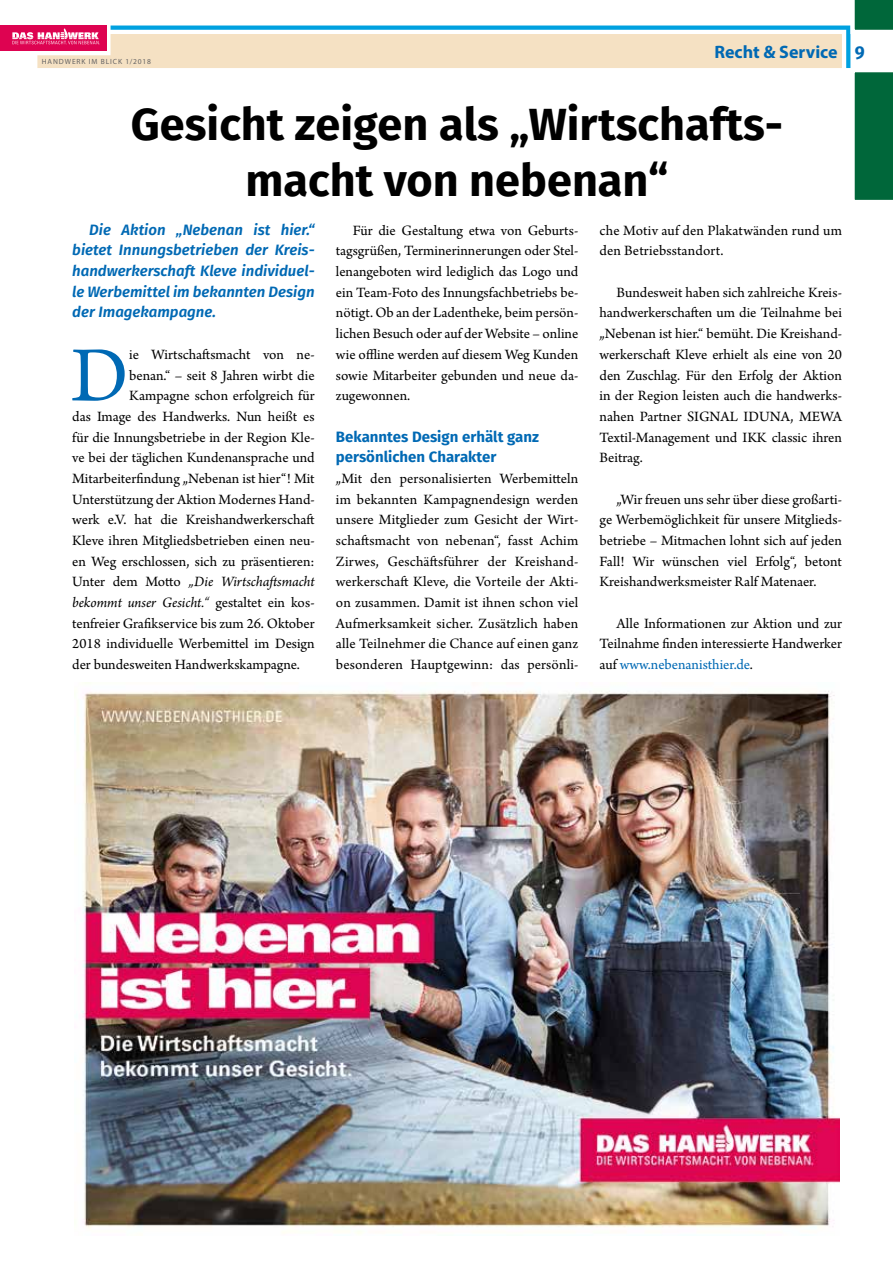
<style>
.page{position:relative;width:893px;height:1263px;background:#fff}
.page>*{position:absolute;margin:0;border:0;box-sizing:border-box;transform-origin:0 0}
.t1{font:81.9px "Arno Pro";color:#0069b4}
.t2{font:700 45px/56.2px "Fira Sans";color:#000;text-align:center}
.t3{font:700 18px "Myriad Pro";color:#0069b4}
.t4{font:15px/20.7px "Arno Pro";color:#000;text-align:justify}
.t5{font:italic 600 15px/20.7px "Fira Sans";color:#0069b4;text-align:justify}
.t6{font:italic 15px "Arno Pro";letter-spacing:-.005em;color:#000}
.t7{font:700 15px/20.7px "Fira Sans";color:#0069b4}
.t8{font:7.5px "Myriad Pro";letter-spacing:.12em;color:#646363}
.s1{font-family:"Fira Sans"}
.s2{font-style:normal}
.s3{color:#0069b4}
</style>
<div class="page">
<img style="left:81px;top:682px;width:759px;height:552px">
<div style="left:0;top:26px;width:106px;height:25px;background:#de0351"></div>
<svg style="left:12px;top:0;width:881px;height:200px"></svg>
<p class="t8" style="left:42px;top:57px;width:111px">HANDWERK IM BLICK 1/2018</p>
<p class="t3" style="left:714px;top:40px;width:152px">Recht &amp; Service <span class="s1">9</span></p>
<h2 class="t2" style="left:131px;top:93px;width:654px">Gesicht zeigen als „Wirtschafts&shy;macht von nebenan“</h2>
<p class="t5" style="left:72px;top:218px;width:244px;text-indent:17px">Die Aktion „Nebenan ist hier.“ bietet Innungsbetrieben der Kreis&shy;handwerkerschaft Kleve individuel&shy;le Werbemittel im bekannten Design der Imagekampagne.</p>
<h1 class="t1" style="left:71px;top:329px;width:60px">D</h1>
<p class="t4" style="left:129px;top:345px;width:187px">ie Wirtschaftsmacht von ne-</p>
<p class="t4" style="left:129px;top:365px;width:187px">benan.“ – seit 8 Jahren wirbt die</p>
<p class="t4" style="left:129px;top:386px;width:187px">Kampagne schon erfolgreich für</p>
<p class="t4" style="left:72px;top:407px;width:244px">das Image des Handwerks. Nun heißt es</p>
<p class="t4" style="left:72px;top:427px;width:244px">für die Innungsbetriebe in der Region Kle-</p>
<p class="t4" style="left:72px;top:448px;width:244px">ve bei der täglichen Kundenansprache und</p>
<p class="t4" style="left:72px;top:469px;width:244px">Mitarbeiterfindung „Nebenan ist hier“! Mit</p>
<p class="t4" style="left:72px;top:490px;width:244px">Unterstützung der Aktion Modernes Hand-</p>
<p class="t4" style="left:72px;top:510px;width:244px">werk e.V. hat die Kreishandwerkerschaft</p>
<p class="t4" style="left:72px;top:531px;width:244px">Kleve ihren Mitgliedsbetrieben einen neu-</p>
<p class="t4" style="left:72px;top:552px;width:244px">en Weg erschlossen, sich zu präsentieren:</p>
<p class="t6" style="left:72px;top:573px;width:244px"><span class="s2">Unter dem Motto</span> „Die Wirtschaftsmacht</p>
<p class="t6" style="left:72px;top:594px;width:244px">bekommt unser Gesicht.“ <span class="s2">gestaltet ein kos-</span></p>
<p class="t4" style="left:72px;top:614px;width:244px">tenfreier Grafikservice bis zum 26. Oktober</p>
<p class="t4" style="left:72px;top:634px;width:244px">2018 individuelle Werbemittel im Design</p>
<p class="t4" style="left:72px;top:655px;width:229px">der bundesweiten Handwerkskampagne.</p>
<p class="t4" style="left:336px;top:221px;width:244px;text-indent:17px">Für die Gestaltung etwa von Geburts&shy;tagsgrüßen, Terminerinnerungen oder Stel&shy;lenangeboten wird lediglich das Logo und ein Team-Foto des Innungsfachbetriebs be&shy;nötigt. Ob an der Ladentheke, beim persön&shy;lichen Besuch oder auf der Website – online wie offline werden auf diesem Weg Kunden sowie Mitarbeiter gebunden und neue da&shy;zugewonnen.</p>
<p class="t7" style="left:336px;top:425px;width:205px">Bekanntes Design erhält ganz persönlichen Charakter</p>
<p class="t4" style="left:336px;top:469px;width:244px">„Mit den personalisierten Werbemitteln im bekannten Kampagnendesign werden unsere Mitglieder zum Gesicht der Wirt&shy;schaftsmacht von nebenan“, fasst Achim Zirwes, Geschäftsführer der Kreishand&shy;werkerschaft Kleve, die Vorteile der Akti&shy;on zusammen. Damit ist ihnen schon viel Aufmerksamkeit sicher. Zusätzlich haben alle Teilnehmer die Chance auf einen ganz besonderen Hauptgewinn: das persönli-</p>
<p class="t4" style="left:600px;top:221px;width:244px">che Motiv auf den Plakatwänden rund um den Betriebsstandort.</p>
<p class="t4" style="left:600px;top:283px;width:244px;text-indent:17px">Bundesweit haben sich zahlreiche Kreis&shy;handwerkerschaften um die Teilnahme bei „Nebenan ist hier.“ bemüht. Die Kreishand&shy;werkerschaft Kleve erhielt als eine von 20 den Zuschlag. Für den Erfolg der Aktion in der Region leisten auch die handwerks&shy;nahen Partner SIGNAL IDUNA, MEWA Textil-Management und IKK classic ihren Beitrag.</p>
<p class="t4" style="left:600px;top:490px;width:244px;text-indent:17px">„Wir freuen uns sehr über diese großarti&shy;ge Werbemöglichkeit für unsere Mitglieds&shy;betriebe – Mitmachen lohnt sich auf jeden Fall! Wir wünschen viel Erfolg“, betont Kreishandwerksmeister Ralf Matenaer.</p>
<p class="t4" style="left:600px;top:614px;width:244px;text-indent:17px">Alle Informationen zur Aktion und zur Teilnahme finden interessierte Handwerker auf <span class="s3">www.nebenanisthier.de</span>.</p>
</div>
